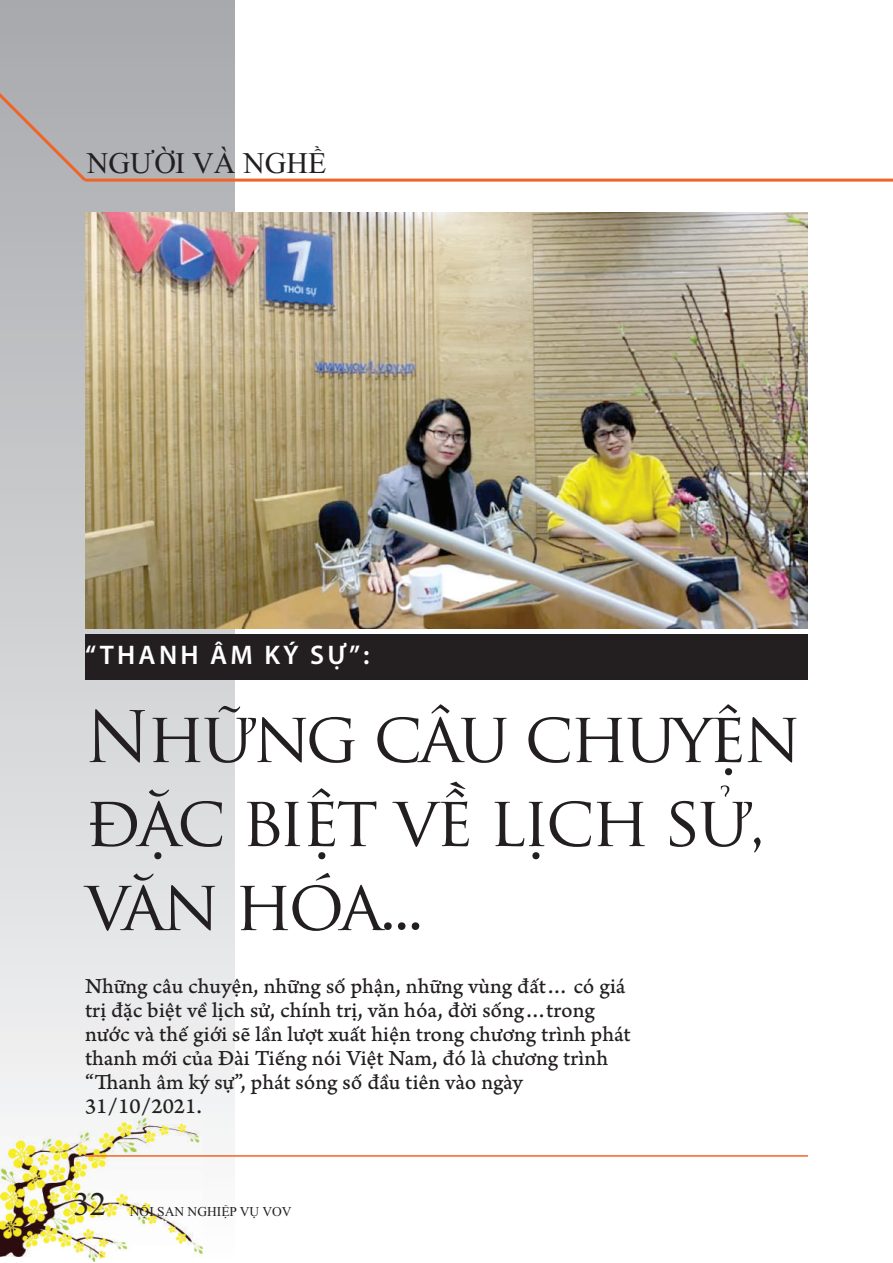
<style>
.page{position:relative;width:893px;height:1263px;background:#fff}
.page>*{position:absolute;margin:0;border:0;box-sizing:border-box;transform-origin:0 0}
.t1{font:69px/84px "FS Trajan Pro";letter-spacing:-.05em;color:#231f20}
.t2{font:33px "Times New Roman";color:#231f20}
.t3{font:30px "Times New Roman";color:#231f20}
.t4{font:600 27px "Myriad Pro";letter-spacing:.12em;color:#fff}
.t5{font:22.5px/24px "Arno Pro Caption";color:#231f20}
.t6{font:13.5px "Times New Roman";color:#231f20}
</style>
<div class="page">
<div style="left:1px;top:0;width:234px;height:1260px;background:linear-gradient(to bottom,#a7a8ab,#fcfcfd)"></div>
<img style="left:0;top:1118px;width:203px;height:144px">
<hr style="left:85px;top:179px;width:808px;height:3px;background:#f26425">
<div style="left:0;top:68px;width:89px;height:116px;background:#b0b1b5"></div>
<hr style="left:85px;top:1155px;width:723px;height:2px;background:#f26425">
<div style="left:85px;top:634px;width:723px;height:46px;background:#231f20"></div>
<img style="left:85px;top:213px;width:722px;height:415px">
<h3 class="t3" style="left:87px;top:145px;width:241px">NGƯỜI VÀ NGHỀ</h3>
<p class="t4" style="left:85px;top:645px;width:286px">“THANH ÂM KÝ SỰ”:</p>
<h1 class="t1" style="left:85px;top:692px;width:717px">Những câu chuyện đặc biệt về lịch sử, văn hóa...</h1>
<p class="t5" style="left:85px;top:976px;width:547px">Những câu chuyện, những số phận, những vùng đất… có giá trị đặc biệt về lịch sử, chính trị, văn hóa, đời sống…trong nước và thế giới sẽ lần lượt xuất hiện trong chương trình phát thanh mới của Đài Tiếng nói Việt Nam, đó là chương trình “Thanh âm ký sự”, phát sóng số đầu tiên vào ngày 31/10/2021.</p>
<h2 class="t2" style="left:73px;top:1184px;width:34px">32</h2>
<p class="t6" style="left:130px;top:1203px;width:163px">NỘI SAN NGHIỆP VỤ VOV</p>
</div>
